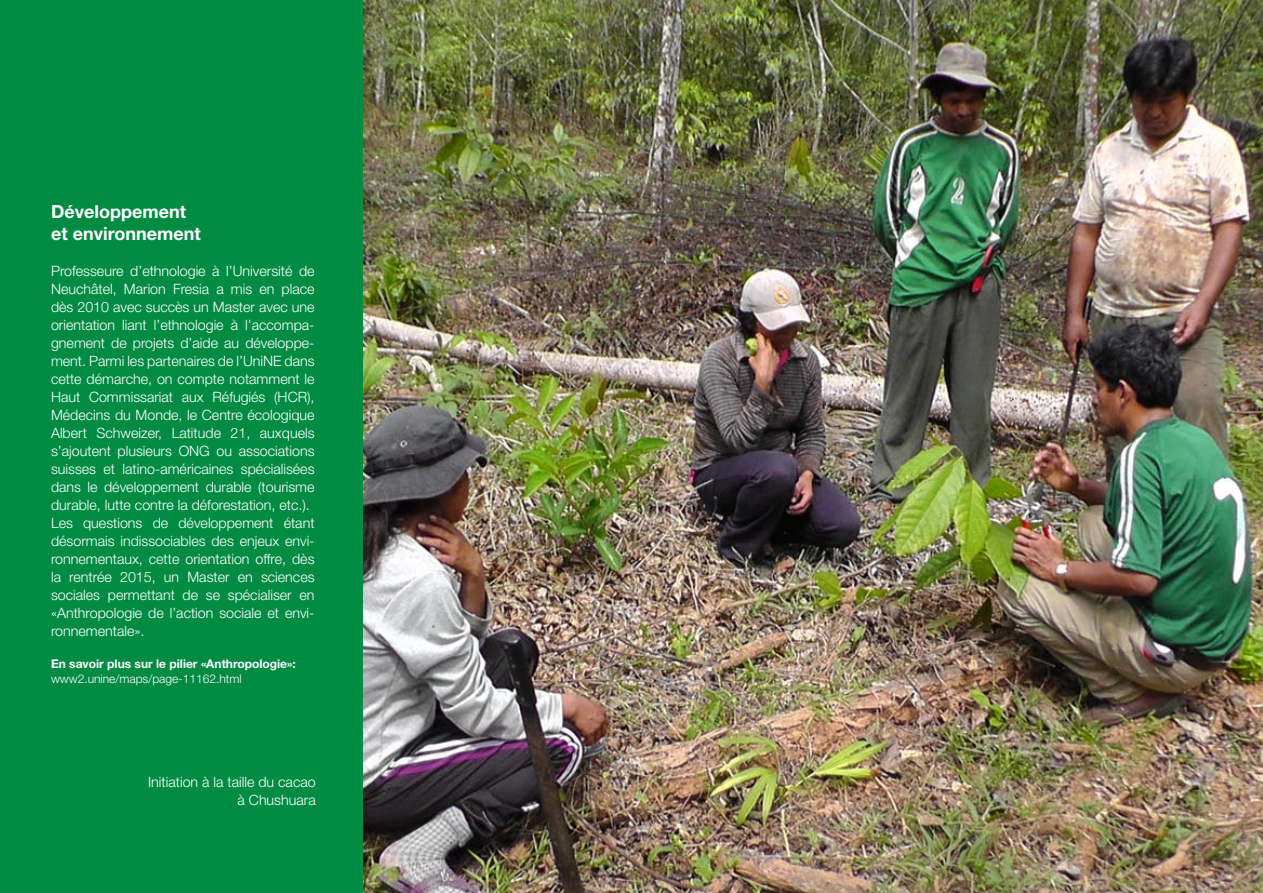
<style>
.page{position:relative;width:1263px;height:893px;background:#fff}
.page>*{position:absolute;margin:0;border:0;box-sizing:border-box;transform-origin:0 0}
.t1{font:700 18px/21.6px "Helvetica Neue";color:#fff}
.t2{font:300 14.25px/18px "Helvetica Neue";color:#fff}
.t3{font:700 12px "Helvetica Neue";color:#fff}
.t4{font:300 12px "Helvetica Neue";color:#fff}
</style>
<div class="page">
<img style="left:363px;top:0;width:900px;height:893px">
<div style="left:0;top:0;width:363px;height:893px;background:#008b43"></div>
<p class="t1" style="left:51px;top:201px;width:151px">Développement et environnement</p>
<p class="t2" style="left:51px;top:261px;width:265px">Professeure d’ethnologie à l’Université de Neuchâtel, Marion Fresia a mis en place dès 2010 avec succès un Master avec une orientation liant l’ethnologie à l’accompa&shy;gnement de projets d’aide au développe&shy;ment. Parmi les partenaires de l’UniNE dans cette démarche, on compte notamment le Haut Commissariat aux Réfugiés (HCR), Médecins du Monde, le Centre écologique Albert Schweizer, Latitude 21, auxquels s’ajoutent plusieurs ONG ou associations suisses et latino-américaines spécialisées dans le développement durable (tourisme durable, lutte contre la déforestation, etc.).<br>Les questions de développement étant désormais indissociables des enjeux envi&shy;ronnementaux, cette orientation offre, dès la rentrée 2015, un Master en sciences sociales permettant de se spécialiser en «Anthropologie de l’action sociale et envi&shy;ronnementale».</p>
<p class="t3" style="left:51px;top:656px;width:246px">En savoir plus sur le pilier «Anthropologie»:</p>
<p class="t4" style="left:51px;top:671px;width:192px">www2.unine/maps/page-11162.html</p>
<p class="t2" style="left:148px;top:773px;width:169px;text-align:right">Initiation à la taille du cacao à Chushuara</p>
</div>
